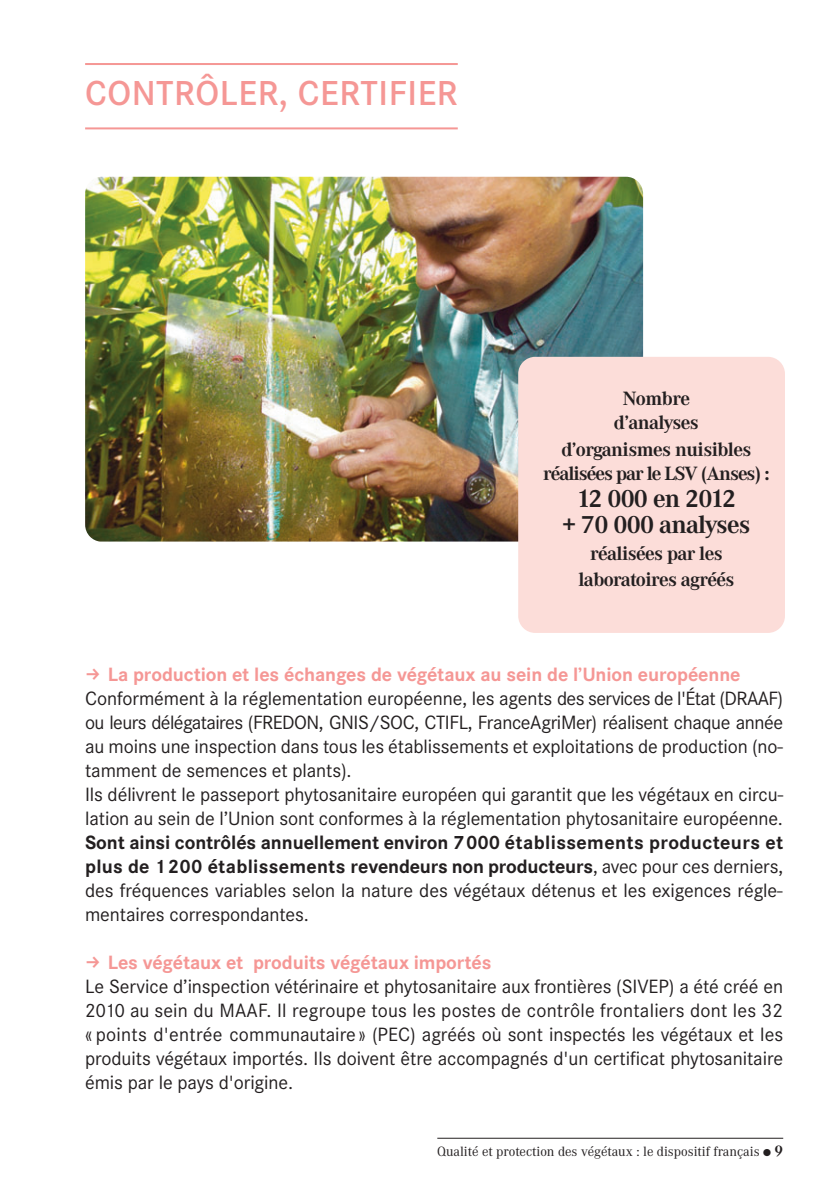
<style>
.page{position:relative;width:840px;height:1191px;background:#fff}
.page>*{position:absolute;margin:0;border:0;box-sizing:border-box;transform-origin:0 0}
.t1{font:600 36px "Corporate S";letter-spacing:.015em;color:#f59795}
.t2{font:700 26px/26.4px "Corporate A";letter-spacing:-.03em;color:#231f20;text-align:center}
.t3{font:20px/24px "Corporate S";letter-spacing:-.005em;color:#231f20;text-align:justify}
.t4{font:700 20px "Corporate S";letter-spacing:-.005em;color:#f59795}
.t5{font:700 20px/24.4px "Corporate A";letter-spacing:-.03em;color:#231f20;text-align:center}
.t6{font:700 20px/24.4px "Corporate A";letter-spacing:-.05em;color:#231f20;text-align:center}
.t7{font:14px "Corporate A";color:#231f20}
.s1{font-weight:700}
.s2{font-weight:700;font-size:16px}
</style>
<div class="page">
<hr style="left:437px;top:1137px;width:345px;height:1px;background:#231f20">
<hr style="left:85px;top:63px;width:372px;height:2px;background:#f59795">
<hr style="left:85px;top:127px;width:372px;height:2px;background:#f59795">
<svg style="left:100px;top:541px;width:418px;height:1px"></svg>
<img style="left:85px;top:177px;width:557px;height:364px">
<div style="left:518px;top:357px;width:266px;height:276px;background:#fcddd9;border-radius:17px"></div>
<h1 class="t1" style="left:85px;top:71px;width:374px">CONTRÔLER, CERTIFIER</h1>
<p class="t5" style="left:613px;top:386px;width:86px">Nombre d’analyses</p>
<p class="t6" style="left:543px;top:437px;width:228px">d’organismes nuisibles réalisées par le LSV (Anses) :</p>
<h2 class="t2" style="left:562px;top:485px;width:190px">12 000 en 2012<br>+ 70 000 analyses</h2>
<p class="t5" style="left:578px;top:540px;width:157px;line-height:26.4px">réalisées par les laboratoires agréés</p>
<p class="t4" style="left:108px;top:662px;width:634px">La production et les échanges de végétaux au sein de l’Union européenne</p>
<p class="t3" style="left:85px;top:686px;width:699px;text-align:left">Conformément à la réglementation européenne, les agents des services de l'État (DRAAF) ou leurs délégataires (FREDON, GNIS/SOC, CTIFL, FranceAgriMer) réalisent chaque année au moins une inspection dans tous les établissements et exploitations de production (no&shy;tamment de semences et plants).<br>Ils délivrent le passeport phytosanitaire européen qui garantit que les végétaux en circu&shy;lation au sein de l’Union sont conformes à la réglementation phytosanitaire européenne.</p>
<p class="t3" style="left:85px;top:830px;width:699px"><span class="s1">Sont ainsi contrôlés annuellement environ 7000 établissements producteurs et plus de 1200 établissements revendeurs non producteurs</span>, avec pour ces derniers, des fréquences variables selon la nature des végétaux détenus et les exigences régle&shy;mentaires correspondantes.</p>
<p class="t4" style="left:108px;top:950px;width:385px">Les végétaux et produits végétaux importés</p>
<p class="t3" style="left:85px;top:974px;width:699px">Le Service d’inspection vétérinaire et phytosanitaire aux frontières (SIVEP) a été créé en 2010 au sein du MAAF. Il regroupe tous les postes de contrôle frontaliers dont les 32 « points d'entrée communautaire » (PEC) agréés où sont inspectés les végétaux et les produits végétaux importés. Ils doivent être accompagnés d'un certificat phytosanitaire émis par le pays d'origine.</p>
<p class="t7" style="left:437px;top:1142px;width:347px">Qualité et protection des végétaux : le dispositif français ● <span class="s2">9</span></p>
</div>
